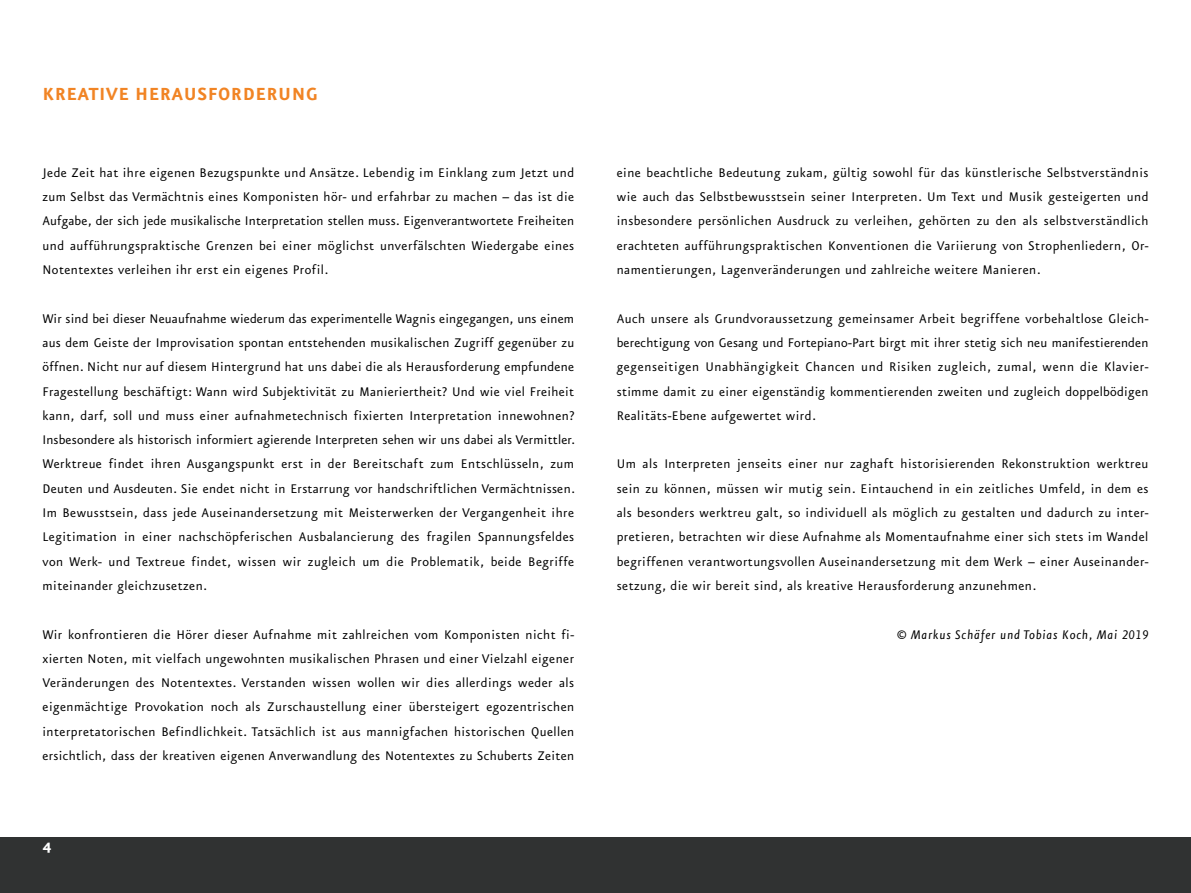
<style>
.page{position:relative;width:1191px;height:893px;background:#fff}
.page>*{position:absolute;margin:0;border:0;box-sizing:border-box;transform-origin:0 0}
.t1{font:700 21px "Eureka Sans";letter-spacing:.03em;color:#f18424}
.t2{font:700 18px "Eureka Sans";color:#fff}
.t3{font:15px/24.3px "Eureka Sans";letter-spacing:.03em;color:#000;text-align:justify}
.t4{font:italic 15px "Eureka Sans";letter-spacing:.05em;color:#000}
</style>
<div class="page">
<div style="left:0;top:838px;width:1191px;height:55px;background:#303232"></div>
<h1 class="t1" style="left:43px;top:84px;width:276px">KREATIVE HERAUSFORDERUNG</h1>
<p class="t3" style="left:43px;top:161px;width:533px">Jede Zeit hat ihre eigenen Bezugspunkte und Ansätze. Lebendig im Einklang zum Jetzt und zum Selbst das Vermächtnis eines Komponisten hör- und erfahrbar zu machen – das ist die Aufgabe, der sich jede musikalische Interpretation stellen muss. Eigenverantwortete Freiheiten und aufführungspraktische Grenzen bei einer möglichst unverfälschten Wiedergabe eines Notentextes verleihen ihr erst ein eigenes Profil.</p>
<p class="t3" style="left:43px;top:307px;width:534px">Wir sind bei dieser Neuaufnahme wiederum das experimentelle Wagnis eingegangen, uns einem aus dem Geiste der Improvisation spontan entstehenden musikalischen Zugriff gegenüber zu öffnen. Nicht nur auf diesem Hintergrund hat uns dabei die als Herausforderung empfundene Fragestellung beschäftigt: Wann wird Subjektivität zu Manieriertheit? Und wie viel Freiheit kann, darf, soll und muss einer aufnahmetechnisch fixierten Interpretation innewohnen?<br>Insbesondere als historisch informiert agierende Interpreten sehen wir uns dabei als Vermittler.<br>Werktreue findet ihren Ausgangspunkt erst in der Bereitschaft zum Entschlüsseln, zum Deuten und Ausdeuten. Sie endet nicht in Erstarrung vor handschriftlichen Vermächtnissen.<br>Im Bewusstsein, dass jede Auseinandersetzung mit Meisterwerken der Vergangenheit ihre Legitimation in einer nachschöpferischen Ausbalancierung des fragilen Spannungsfeldes von Werk- und Textreue findet, wissen wir zugleich um die Problematik, beide Begriffe miteinander gleichzusetzen.</p>
<p class="t3" style="left:43px;top:623px;width:533px">Wir konfrontieren die Hörer dieser Aufnahme mit zahlreichen vom Komponisten nicht fi&shy;xierten Noten, mit vielfach ungewohnten musikalischen Phrasen und einer Vielzahl eigener Veränderungen des Notentextes. Verstanden wissen wollen wir dies allerdings weder als eigenmächtige Provokation noch als Zurschaustellung einer übersteigert egozentrischen interpretatorischen Befindlichkeit. Tatsächlich ist aus mannigfachen historischen Quellen ersichtlich, dass der kreativen eigenen Anverwandlung des Notentextes zu Schuberts Zeiten</p>
<p class="t2" style="left:43px;top:836px;width:11px">4</p>
<p class="t3" style="left:617px;top:161px;width:533px">eine beachtliche Bedeutung zukam, gültig sowohl für das künstlerische Selbstverständnis wie auch das Selbstbewusstsein seiner Interpreten. Um Text und Musik gesteigerten und insbesondere persönlichen Ausdruck zu verleihen, gehörten zu den als selbstverständlich erachteten aufführungspraktischen Konventionen die Variierung von Strophenliedern, Or&shy;namentierungen, Lagenveränderungen und zahlreiche weitere Manieren.</p>
<p class="t3" style="left:617px;top:307px;width:533px">Auch unsere als Grundvoraussetzung gemeinsamer Arbeit begriffene vorbehaltlose Gleich&shy;berechtigung von Gesang und Fortepiano-Part birgt mit ihrer stetig sich neu manifestierenden gegenseitigen Unabhängigkeit Chancen und Risiken zugleich, zumal, wenn die Klavier&shy;stimme damit zu einer eigenständig kommentierenden zweiten und zugleich doppelbödigen Realitäts-Ebene aufgewertet wird.</p>
<p class="t3" style="left:617px;top:453px;width:533px">Um als Interpreten jenseits einer nur zaghaft historisierenden Rekonstruktion werktreu sein zu können, müssen wir mutig sein. Eintauchend in ein zeitliches Umfeld, in dem es als besonders werktreu galt, so individuell als möglich zu gestalten und dadurch zu inter&shy;pretieren, betrachten wir diese Aufnahme als Momentaufnahme einer sich stets im Wandel begriffenen verantwortungsvollen Auseinandersetzung mit dem Werk – einer Auseinander&shy;setzung, die wir bereit sind, als kreative Herausforderung anzunehmen.</p>
<p class="t4" style="left:897px;top:627px;width:253px">© Markus Schäfer und Tobias Koch, Mai 2019</p>
</div>
